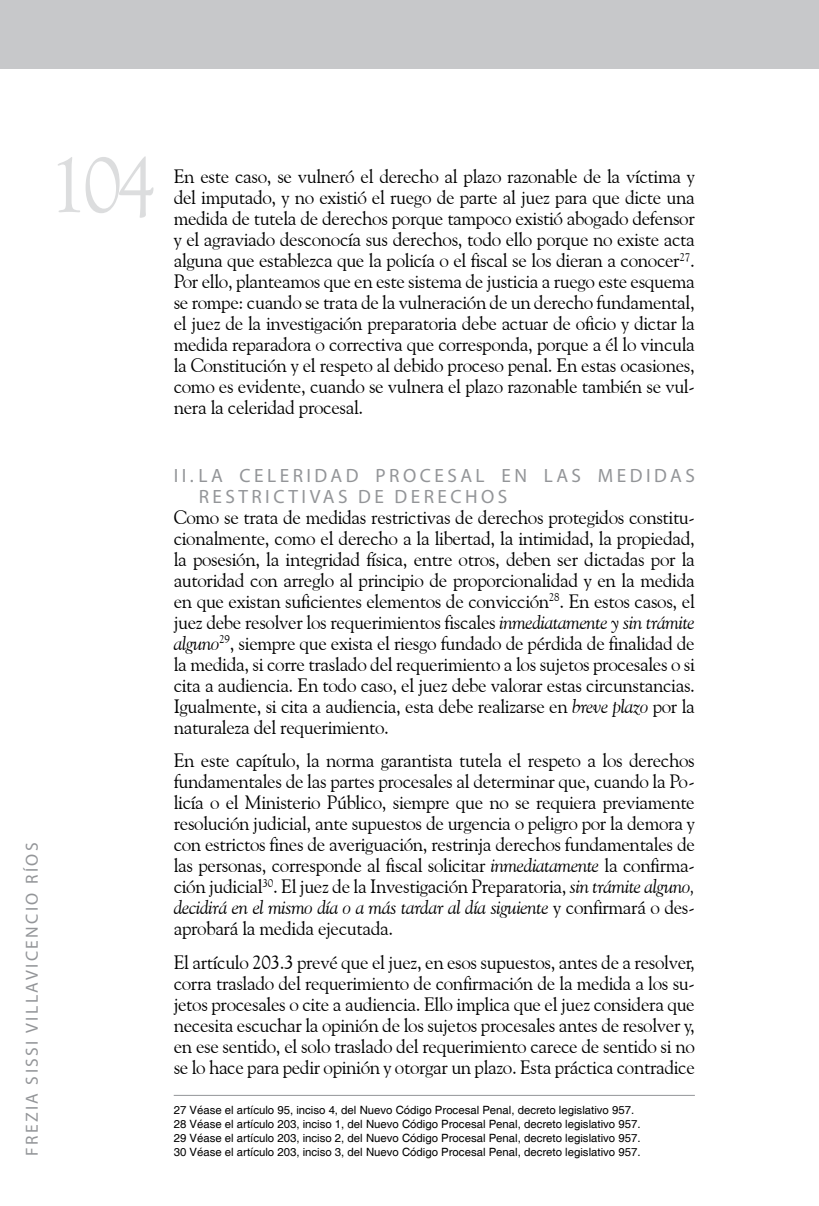
<style>
.page{position:relative;width:819px;height:1206px;background:#fff}
.page>*{position:absolute;margin:0;border:0;box-sizing:border-box;transform-origin:0 0}
.t1{font:78.75px "Goudy Old Style BT";color:#dcddde}
.t2{font:19.25px/21px "Goudy Old Style BT";letter-spacing:-.02em;color:#000;text-align:justify}
.t3{font:19.25px/20.5px "Myriad Pro";letter-spacing:.18em;color:#939598}
.t4{font:17.5px "Myriad Pro";letter-spacing:.14em;color:#939598}
.t5{font:11.38px/14px "Helvetica";color:#000}
.s1{font-style:italic}
</style>
<div class="page">
<div style="left:0;top:0;width:819px;height:69px;background:#c7c8ca"></div>
<hr style="left:174px;top:1094px;width:520px;height:1px;background:#939598">
<h1 class="t1" style="left:49px;top:136px;width:109px">104</h1>
<p class="t2" style="left:174px;top:166px;width:522px">En este caso, se vulneró el derecho al plazo razonable de la víctima y del imputado, y no existió el ruego de parte al juez para que dicte una medida de tutela de derechos porque tampoco existió abogado defensor y el agraviado desconocía sus derechos, todo ello porque no existe acta alguna que establezca que la policía o el fiscal se los dieran a conocer<sup>27</sup>.<br>Por ello, planteamos que en este sistema de justicia a ruego este esquema se rompe: cuando se trata de la vulneración de un derecho fundamental, el juez de la investigación preparatoria debe actuar de oficio y dictar la medida reparadora o correctiva que corresponda, porque a él lo vincula la Constitución y el respeto al debido proceso penal. En estas ocasiones, como es evidente, cuando se vulnera el plazo razonable también se vul&shy;nera la celeridad procesal.</p>
<p class="t4" style="left:21px;top:1156px;width:315px;rotate:-90deg">F REZIA SISSI VILLAVICENCIO RÍOS</p>
<p class="t3" style="left:199px;top:465px;width:497px;text-indent:-25px">II . L A CELERIDAD PROCESAL EN LAS MED IDAS<br>RESTRICTIVAS D E D ERECH OS</p>
<p class="t2" style="left:174px;top:506px;width:523px">Como se trata de medidas restrictivas de derechos protegidos constitu&shy;cionalmente, como el derecho a la libertad, la intimidad, la propiedad, la posesión, la integridad física, entre otros, deben ser dictadas por la autoridad con arreglo al principio de proporcionalidad y en la medida en que existan suficientes elementos de convicción<sup>28</sup>. En estos casos, el juez debe resolver los requerimientos fiscales <span class="s1">inmediatamente y sin trámite alguno</span><sup>29</sup>, siempre que exista el riesgo fundado de pérdida de finalidad de la medida, si corre traslado del requerimiento a los sujetos procesales o si cita a audiencia. En todo caso, el juez debe valorar estas circunstancias.<br>Igualmente, si cita a audiencia, esta debe realizarse en <span class="s1">breve plazo</span> por la naturaleza del requerimiento.</p>
<p class="t2" style="left:174px;top:749px;width:522px">En este capítulo, la norma garantista tutela el respeto a los derechos fundamentales de las partes procesales al determinar que, cuando la Po&shy;licía o el Ministerio Público, siempre que no se requiera previamente resolución judicial, ante supuestos de urgencia o peligro por la demora y con estrictos fines de averiguación, restrinja derechos fundamentales de las personas, corresponde al fiscal solicitar <span class="s1">inmediatamente</span> la confirma&shy;ción judicial<sup>30</sup>. El juez de la Investigación Preparatoria, <span class="s1">sin trámite alguno, decidirá en el mismo día o a más tardar al día siguiente</span> y confirmará o des&shy;aprobará la medida ejecutada.</p>
<p class="t2" style="left:174px;top:951px;width:522px">El artículo 203.3 prevé que el juez, en esos supuestos, antes de a resolver, corra traslado del requerimiento de confirmación de la medida a los su&shy;jetos procesales o cite a audiencia. Ello implica que el juez considera que necesita escuchar la opinión de los sujetos procesales antes de resolver y, en ese sentido, el solo traslado del requerimiento carece de sentido si no se lo hace para pedir opinión y otorgar un plazo. Esta práctica contradice</p>
<p class="t5" style="left:174px;top:1103px;width:468px">27 Véase el artículo 95, inciso 4, del Nuevo Código Procesal Penal, decreto legislativo 957.<br>28 Véase el artículo 203, inciso 1, del Nuevo Código Procesal Penal, decreto legislativo 957.<br>29 Véase el artículo 203, inciso 2, del Nuevo Código Procesal Penal, decreto legislativo 957.<br>30 Véase el artículo 203, inciso 3, del Nuevo Código Procesal Penal, decreto legislativo 957.</p>
</div>
